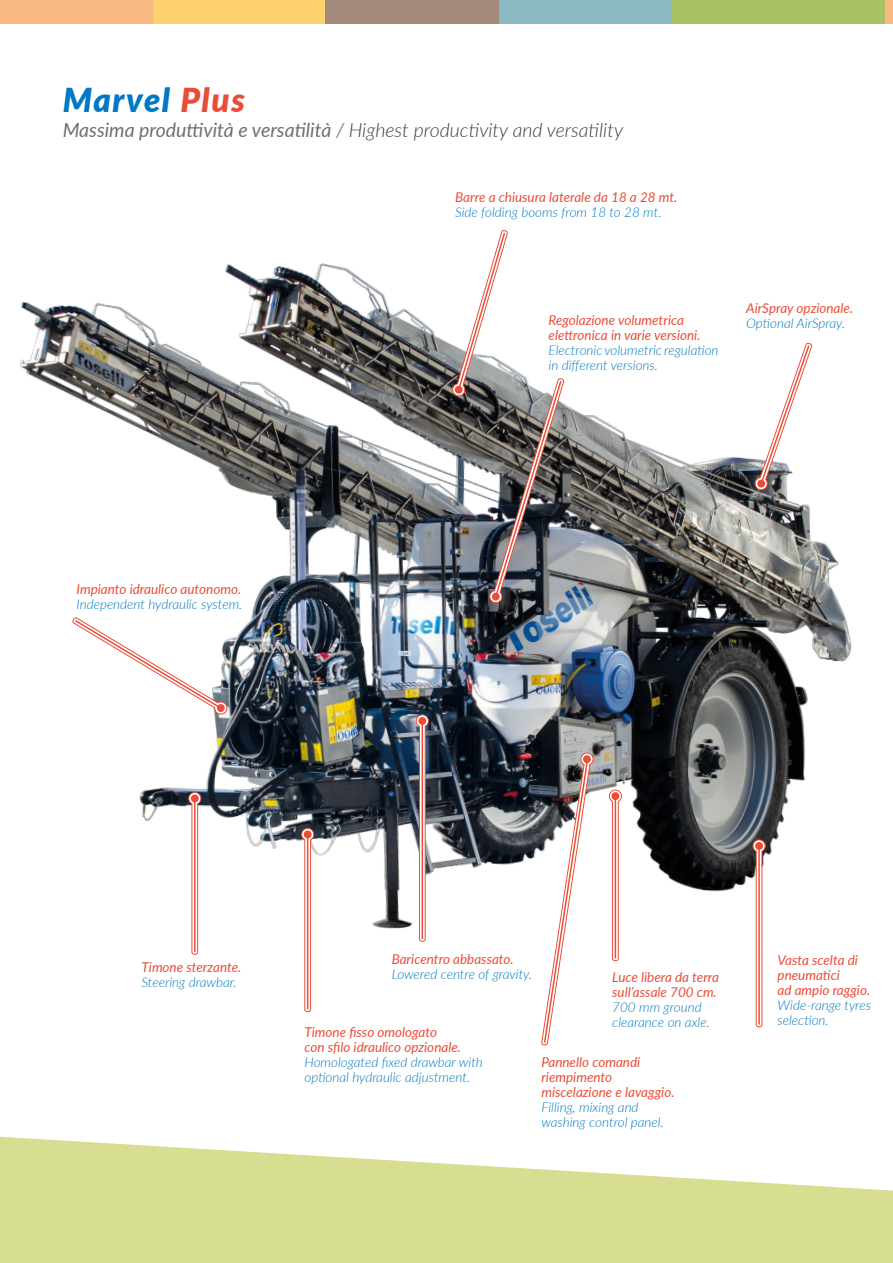
<style>
.page{position:relative;width:893px;height:1263px;background:#fff}
.page>*{position:absolute;margin:0;border:0;box-sizing:border-box;transform-origin:0 0}
.t1{font:italic 900 33px "Lato";letter-spacing:.05em;color:#0079c2}
.t2{font:italic 300 19.5px "Lato";color:#3c3c3b}
.t3{font:italic 13.5px/15px "Lato";color:#e94d38}
.t4{font:italic 300 13.5px/15px "Lato";color:#0079c2}
.s1{color:#e94d38}
.s2{font-weight:400;color:#706f6f}
.s3{font-weight:400;color:#878787}
</style>
<div class="page">
<img style="left:20px;top:263px;width:832px;height:699px">
<div style="left:864px;top:0;width:29px;height:23px;background:#f9b983"></div>
<div style="left:152px;top:0;width:174px;height:23px;background:#fed16f"></div>
<div style="left:0;top:0;width:152px;height:23px;background:#f9b983"></div>
<div style="left:326px;top:0;width:173px;height:23px;background:#a3897a"></div>
<div style="left:499px;top:0;width:173px;height:23px;background:#8ab9c3"></div>
<div style="left:672px;top:0;width:212px;height:23px;background:#a8c264"></div>
<svg style="left:0;top:1137px;width:893px;height:126px;fill:#d7dd91"></svg>
<svg style="left:72px;top:617px;width:156px;height:98px"></svg>
<svg style="left:452px;top:230px;width:112px;height:373px"></svg>
<svg style="left:754px;top:342px;width:59px;height:148px"></svg>
<svg style="left:752px;top:839px;width:14px;height:188px"></svg>
<div style="left:755px;top:842px;width:8px;height:8px;background:#e94d38;border-radius:4px"></div>
<svg style="left:609px;top:789px;width:13px;height:172px"></svg>
<div style="left:611px;top:792px;width:8px;height:8px;background:#e94d38;border-radius:4px"></div>
<svg style="left:541px;top:752px;width:53px;height:293px"></svg>
<div style="left:583px;top:755px;width:8px;height:8px;background:#e94d38;border-radius:4px"></div>
<svg style="left:415px;top:714px;width:14px;height:228px"></svg>
<div style="left:418px;top:717px;width:8px;height:8px;background:#e94d38;border-radius:4px"></div>
<svg style="left:301px;top:828px;width:13px;height:184px"></svg>
<div style="left:304px;top:830px;width:8px;height:8px;background:#e94d38;border-radius:4px"></div>
<svg style="left:188px;top:792px;width:14px;height:163px"></svg>
<div style="left:191px;top:794px;width:8px;height:8px;background:#e94d38;border-radius:4px"></div>
<h1 class="t1" style="left:63px;top:75px;width:184px">Marvel <span class="s1">Plus</span></h1>
<h2 class="t2" style="left:63px;top:117px;width:562px"><span class="s2">Massima produttività e versatilità</span> <span class="s3">/</span> Highest productivity and versatility</h2>
<p class="t3" style="left:455px;top:189px;width:224px">Barre a chiusura laterale da 18 a 28 mt.</p>
<p class="t4" style="left:455px;top:204px;width:208px">Side folding booms from 18 to 28 mt.</p>
<p class="t3" style="left:548px;top:312px;width:153px">Regolazione volumetrica elettronica in varie versioni.</p>
<p class="t4" style="left:548px;top:342px;width:172px">Electronic volumetric regulation in different versions.</p>
<p class="t3" style="left:746px;top:300px;width:109px">AirSpray opzionale.</p>
<p class="t4" style="left:746px;top:315px;width:100px">Optional AirSpray.</p>
<p class="t3" style="left:77px;top:581px;width:166px">Impianto idraulico autonomo.</p>
<p class="t4" style="left:77px;top:596px;width:167px">Independent hydraulic system.</p>
<p class="t3" style="left:142px;top:959px;width:101px">Timone sterzante.</p>
<p class="t4" style="left:142px;top:974px;width:97px">Steering drawbar.</p>
<p class="t3" style="left:392px;top:951px;width:124px">Baricentro abbassato.</p>
<p class="t4" style="left:392px;top:966px;width:142px">Lowered centre of gravity.</p>
<p class="t3" style="left:612px;top:969px;width:108px">Luce libera da terra sull’assale 700 cm.</p>
<p class="t4" style="left:612px;top:999px;width:99px">700 mm ground clearance on axle.</p>
<p class="t3" style="left:304px;top:1024px;width:158px">Timone fisso omologato<br>con sfilo idraulico opzionale.</p>
<p class="t4" style="left:304px;top:1054px;width:180px">Homologated fixed drawbar with optional hydraulic adjustment.</p>
<p class="t3" style="left:541px;top:1054px;width:135px">Pannello comandi riempimento miscelazione e lavaggio.</p>
<p class="t4" style="left:541px;top:1099px;width:124px">Filling, mixing and washing control panel.</p>
<p class="t3" style="left:777px;top:951px;width:94px">Vasta scelta di pneumatici<br>ad ampio raggio.</p>
<p class="t4" style="left:777px;top:997px;width:95px">Wide-range tyres selection.</p>
</div>
